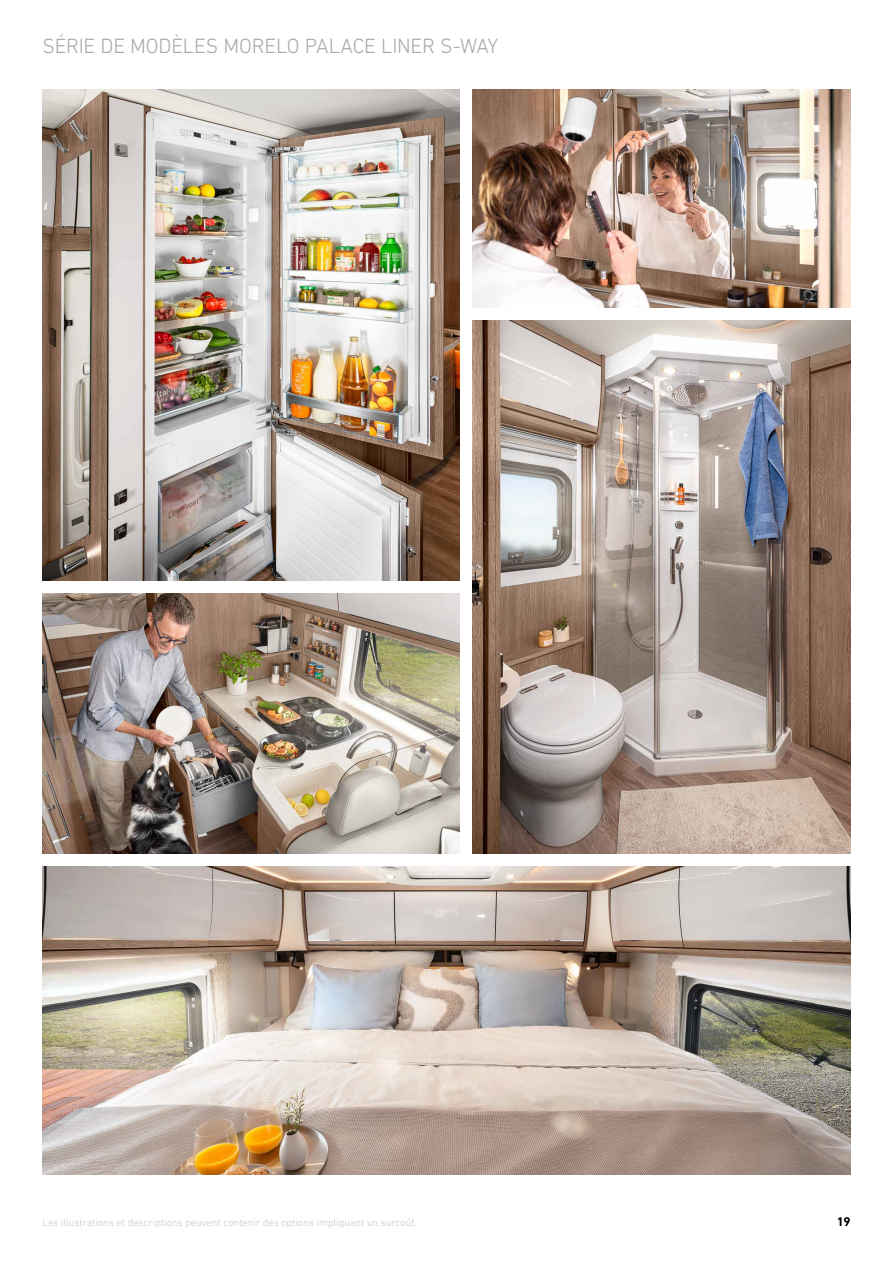
<style>
.page{position:relative;width:893px;height:1263px;background:#fff}
.page>*{position:absolute;margin:0;border:0;box-sizing:border-box;transform-origin:0 0}
.t1{font:300 21px "DIN Next LT Pro";letter-spacing:-.01em;color:#a7a7a8}
.t2{font:700 12.75px "DIN Next LT Pro";color:#000}
.t3{font:300 10.5px "DIN Next LT Pro";color:#c5c6c6}
</style>
<div class="page">
<img style="left:43px;top:593px;width:416px;height:260px">
<img style="left:43px;top:866px;width:807px;height:308px">
<img style="left:43px;top:89px;width:416px;height:491px">
<img style="left:472px;top:89px;width:378px;height:219px">
<img style="left:472px;top:320px;width:378px;height:533px">
<h1 class="t1" style="left:43px;top:33px;width:457px">SÉRIE DE MODÈLES MORELO PALACE LINER S-WAY</h1>
<p class="t3" style="left:43px;top:1216px;width:376px">Les illustrations et descriptions peuvent contenir des options impliquant un surcoût.</p>
<p class="t2" style="left:837px;top:1214px;width:15px">19</p>
</div>
